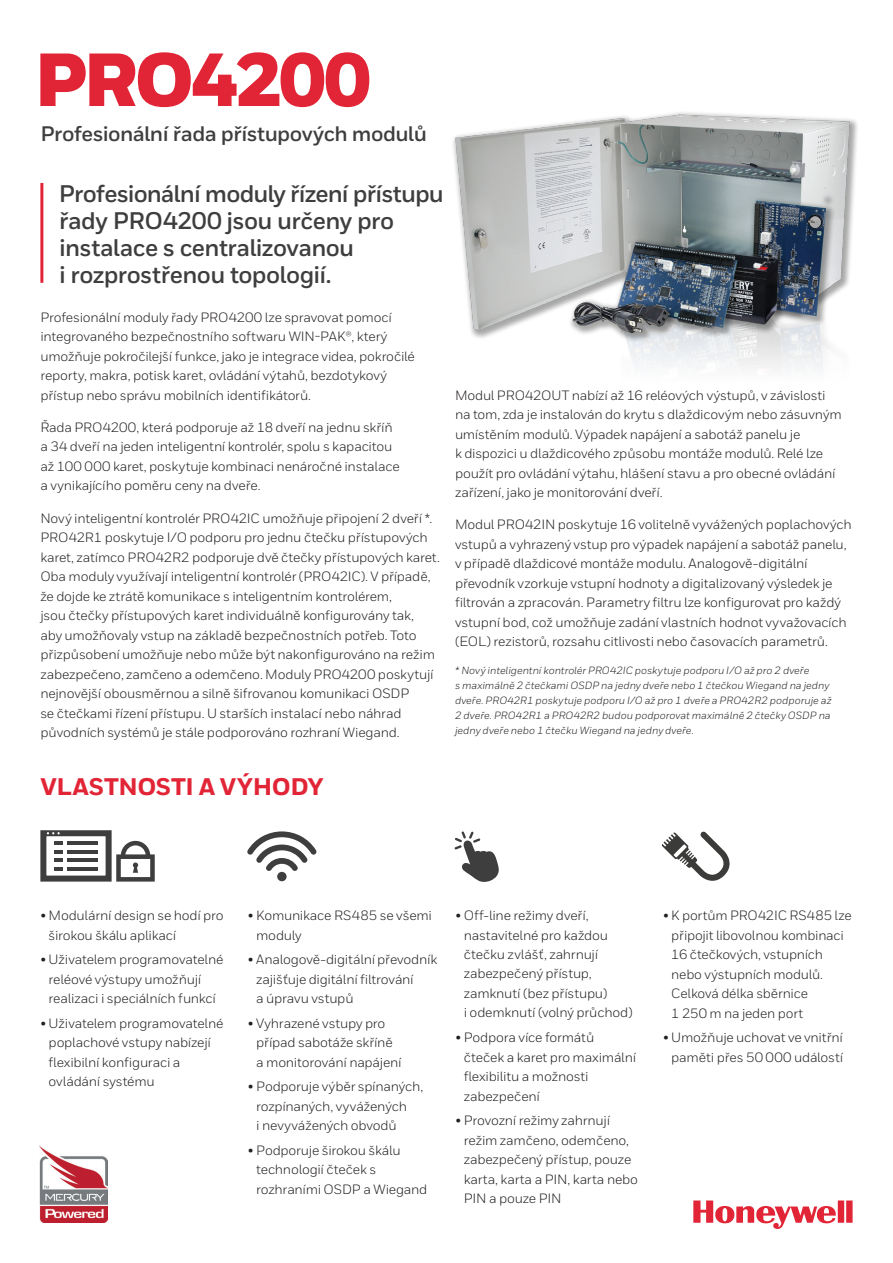
<style>
.page{position:relative;width:893px;height:1263px;background:#fff}
.page>*{position:absolute;margin:0;border:0;box-sizing:border-box;transform-origin:0 0}
.t1{font:900 75px "Honeywell Sans";letter-spacing:-.04em;color:#e22536}
.t2{font:700 24px/27px "Honeywell Sans";letter-spacing:-.03em;color:#3e3e3f}
.t3{font:800 24px "Honeywell Sans";letter-spacing:-.015em;color:#e22536}
.t4{font:700 21px "Honeywell Sans";letter-spacing:-.025em;color:#3e3e3f}
.t5{font:13.5px/19.5px "Honeywell Sans";letter-spacing:-.015em;color:#231f20}
.t6{font:italic 10.5px/15px "Honeywell Sans";color:#231f20}
</style>
<div class="page">
<img style="left:453px;top:112px;width:405px;height:240px">
<hr style="left:40px;top:183px;width:3px;height:100px;background:#e22536">
<svg style="left:693px;top:1200px;width:160px;height:29px"></svg>
<svg style="left:116px;top:841px;width:39px;height:40px"></svg>
<hr style="left:67px;top:841px;width:30px;height:4px;background:#3e3e3f">
<hr style="left:67px;top:850px;width:30px;height:3px;background:#3e3e3f">
<hr style="left:67px;top:858px;width:30px;height:4px;background:#3e3e3f">
<svg style="left:55px;top:841px;width:8px;height:29px"></svg>
<hr style="left:67px;top:867px;width:30px;height:3px;background:#3e3e3f">
<div style="left:40px;top:830px;width:72px;height:51px;border:6px solid #3e3e3f"></div>
<svg style="left:47px;top:832px;width:13px;height:2px"></svg>
<svg style="left:247px;top:831px;width:70px;height:40px"></svg>
<div style="left:277px;top:872px;width:10px;height:9px;background:#3e3e3f;border-radius:50%"></div>
<svg style="left:455px;top:831px;width:44px;height:51px"></svg>
<svg style="left:662px;top:831px;width:68px;height:50px"></svg>
<img style="left:39px;top:1145px;width:68px;height:77px">
<h1 class="t1" style="left:34px;top:34px;width:338px">PRO4200</h1>
<h3 class="t4" style="left:40px;top:121px;width:388px">Profesionální řada přístupových modulů</h3>
<h2 class="t2" style="left:59px;top:180px;width:387px">Profesionální moduly řízení přístupu řady PRO4200 jsou určeny pro instalace s centralizovanou<br>i rozprostřenou topologií.</h2>
<p class="t5" style="left:40px;top:307px;width:376px">Profesionální moduly řady PRO4200 lze spravovat pomocí integrovaného bezpečnostního softwaru WIN-PAK®, který umožňuje pokročilejší funkce, jako je integrace videa, pokročilé reporty, makra, potisk karet, ovládání výtahů, bezdotykový přístup nebo správu mobilních identifikátorů.</p>
<p class="t5" style="left:40px;top:417px;width:361px">Řada PRO4200, která podporuje až 18 dveří na jednu skříň a 34 dveří na jeden inteligentní kontrolér, spolu s kapacitou až 100 000 karet, poskytuje kombinaci nenáročné instalace a vynikajícího poměru ceny na dveře.</p>
<p class="t5" style="left:40px;top:508px;width:401px">Nový inteligentní kontrolér PRO42IC umožňuje připojení 2 dveří *.<br>PRO42R1 poskytuje I/O podporu pro jednu čtečku přístupových karet, zatímco PRO42R2 podporuje dvě čtečky přístupových karet.<br>Oba moduly využívají inteligentní kontrolér (PRO42IC). V případě, že dojde ke ztrátě komunikace s inteligentním kontrolérem,<br>jsou čtečky přístupových karet individuálně konfigurovány tak,<br>aby umožňovaly vstup na základě bezpečnostních potřeb. Toto přizpůsobení umožňuje nebo může být nakonfigurováno na režim zabezpečeno, zamčeno a odemčeno. Moduly PRO4200 poskytují nejnovější obousměrnou a silně šifrovanou komunikaci OSDP<br>se čtečkami řízení přístupu. U starších instalací nebo náhrad původních systémů je stále podporováno rozhraní Wiegand.</p>
<p class="t5" style="left:455px;top:385px;width:388px">Modul PRO42OUT nabízí až 16 reléových výstupů, v závislosti na tom, zda je instalován do krytu s dlaždicovým nebo zásuvným umístěním modulů. Výpadek napájení a sabotáž panelu je<br>k dispozici u dlaždicového způsobu montáže modulů. Relé lze použít pro ovládání výtahu, hlášení stavu a pro obecné ovládání zařízení, jako je monitorování dveří.</p>
<p class="t5" style="left:455px;top:515px;width:398px">Modul PRO42IN poskytuje 16 volitelně vyvážených poplachových vstupů a vyhrazený vstup pro výpadek napájení a sabotáž panelu, v případě dlaždicové montáže modulu. Analogově-digitální převodník vzorkuje vstupní hodnoty a digitalizovaný výsledek je filtrován a zpracován. Parametry filtru lze konfigurovat pro každý vstupní bod, což umožňuje zadání vlastních hodnot vyvažovacích (EOL) rezistorů, rozsahu citlivosti nebo časovacích parametrů.</p>
<p class="t6" style="left:455px;top:663px;width:378px">* Nový inteligentní kontrolér PRO42IC poskytuje podporu I/O až pro 2 dveře<br>s maximálně 2 čtečkami OSDP na jedny dveře nebo 1 čtečkou Wiegand na jedny dveře. PRO42R1 poskytuje podporu I/O až pro 1 dveře a PRO42R2 podporuje až 2 dveře. PRO42R1 a PRO42R2 budou podporovat maximálně 2 čtečky OSDP na jedny dveře nebo 1 čtečku Wiegand na jedny dveře.</p>
<h2 class="t3" style="left:40px;top:772px;width:285px">VLASTNOSTI A VÝHODY</h2>
<p class="t5" style="left:49px;top:906px;width:177px;text-indent:-8px">• Modulární design se hodí pro širokou škálu aplikací</p>
<p class="t5" style="left:49px;top:950px;width:176px;text-indent:-8px">• Uživatelem programovatelné reléové výstupy umožňují realizaci i speciálních funkcí</p>
<p class="t5" style="left:49px;top:1013px;width:176px;text-indent:-8px">• Uživatelem programovatelné poplachové vstupy nabízejí flexibilní konfiguraci a ovládání systému</p>
<p class="t5" style="left:256px;top:906px;width:177px;text-indent:-8px">• Komunikace RS485 se všemi moduly</p>
<p class="t5" style="left:256px;top:950px;width:183px;text-indent:-8px">• Analogově-digitální převodník zajišťuje digitální filtrování<br>a úpravu vstupů</p>
<p class="t5" style="left:256px;top:1013px;width:147px;text-indent:-8px">• Vyhrazené vstupy pro případ sabotáže skříně a monitorování napájení</p>
<p class="t5" style="left:256px;top:1077px;width:169px;text-indent:-8px">• Podporuje výběr spínaných, rozpínaných, vyvážených<br>i nevyvážených obvodů</p>
<p class="t5" style="left:256px;top:1140px;width:173px;text-indent:-8px">• Podporuje širokou škálu technologií čteček s rozhraními OSDP a Wiegand</p>
<p class="t5" style="left:464px;top:906px;width:171px;text-indent:-8px">• Off-line režimy dveří, nastavitelné pro každou čtečku zvlášť, zahrnují zabezpečený přístup, zamknutí (bez přístupu)<br>i odemknutí (volný průchod)</p>
<p class="t5" style="left:464px;top:1028px;width:174px;text-indent:-8px">• Podpora více formátů čteček a karet pro maximální flexibilitu a možnosti zabezpečení</p>
<p class="t5" style="left:464px;top:1111px;width:176px;text-indent:-8px">• Provozní režimy zahrnují režim zamčeno, odemčeno, zabezpečený přístup, pouze karta, karta a PIN, karta nebo<br>PIN a pouze PIN</p>
<p class="t5" style="left:671px;top:906px;width:182px;text-indent:-8px">• K portům PRO42IC RS485 lze připojit libovolnou kombinaci<br>16 čtečkových, vstupních nebo výstupních modulů.<br>Celková délka sběrnice<br>1 250 m na jeden port</p>
<p class="t5" style="left:663px;top:1028px;width:182px;text-align:right">• Umožňuje uchovat ve vnitřní paměti přes 50 000 událostí</p>
</div>
